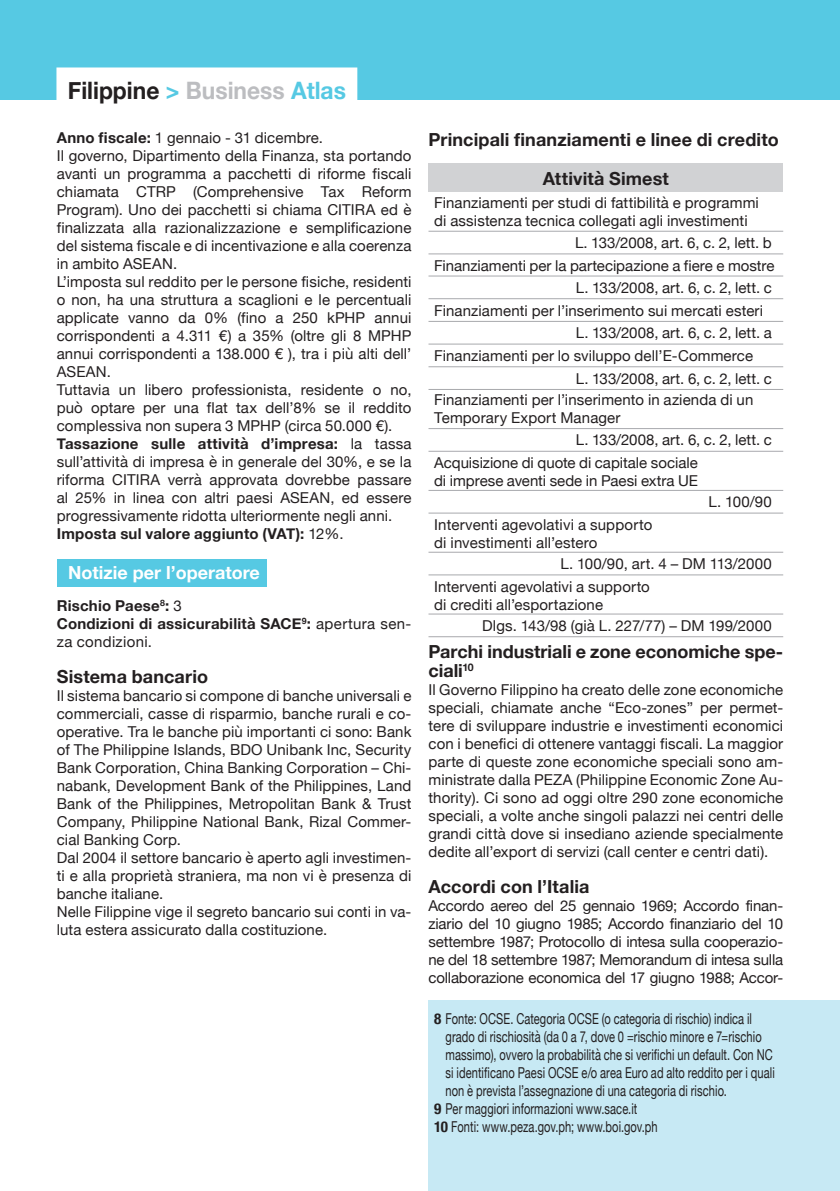
<style>
.page{position:relative;width:840px;height:1191px;background:#fff}
.page>*{position:absolute;margin:0;border:0;box-sizing:border-box;transform-origin:0 0}
.t1{font:700 24px "Helvetica Neue";color:#231f20;scale:.95 1}
.t2{font:700 18px/19px "Helvetica Neue";letter-spacing:.005em;color:#231f20}
.t3{font:700 18px "Helvetica Neue";color:#fff}
.t4{font:15px/18px "Helvetica Neue";letter-spacing:.005em;color:#231f20;text-align:justify}
.t5{font:15px/18px "Helvetica Neue";letter-spacing:.005em;color:#231f20;scale:.74 1}
.t6{font:700 15px/18px "Helvetica Neue";letter-spacing:.015em;color:#231f20}
.s1{color:#56c9e3}
.s2{color:#bcbdc0}
.s3{font-weight:700}
.s4{font-weight:400}
.s5{font-weight:700;font-stretch:condensed}
</style>
<div class="page">
<div style="left:0;top:0;width:839px;height:99px;background:#56c9e3"></div>
<div style="left:57px;top:559px;width:209px;height:28px;background:#56c9e3"></div>
<div style="left:428px;top:164px;width:354px;height:28px;background:#d1d2d4"></div>
<hr style="left:428px;top:490px;width:354px;height:1px;background:#a8a9ad">
<hr style="left:428px;top:512px;width:354px;height:1px;background:#a8a9ad">
<hr style="left:428px;top:552px;width:354px;height:1px;background:#a8a9ad">
<hr style="left:428px;top:574px;width:354px;height:1px;background:#a8a9ad">
<hr style="left:428px;top:613px;width:354px;height:1px;background:#a8a9ad">
<hr style="left:428px;top:636px;width:354px;height:1px;background:#a8a9ad">
<hr style="left:428px;top:231px;width:354px;height:1px;background:#a8a9ad">
<hr style="left:428px;top:253px;width:354px;height:1px;background:#a8a9ad">
<hr style="left:428px;top:275px;width:354px;height:1px;background:#a8a9ad">
<hr style="left:428px;top:298px;width:354px;height:1px;background:#a8a9ad">
<hr style="left:428px;top:321px;width:354px;height:1px;background:#a8a9ad">
<hr style="left:428px;top:343px;width:354px;height:1px;background:#a8a9ad">
<hr style="left:428px;top:366px;width:354px;height:1px;background:#a8a9ad">
<hr style="left:428px;top:389px;width:354px;height:1px;background:#a8a9ad">
<hr style="left:428px;top:428px;width:354px;height:1px;background:#a8a9ad">
<hr style="left:428px;top:451px;width:354px;height:1px;background:#a8a9ad">
<div style="left:56px;top:67px;width:301px;height:36px;background:#fff"></div>
<div style="left:428px;top:1000px;width:411px;height:191px;background:#c7e9f4"></div>
<p class="t1" style="left:68px;top:72px;width:294px">Filippine <span class="s1">&gt;</span> <span class="s2">Business</span> <span class="s1">Atlas</span></p>
<p class="t4" style="left:57px;top:129px;width:267px"><span class="s3">Anno fiscale:</span> 1 gennaio - 31 dicembre.</p>
<p class="t4" style="left:57px;top:147px;width:356px">Il governo, Dipartimento della Finanza, sta portando avanti un programma a pacchetti di riforme fiscali chiamata CTRP (Comprehensive Tax Reform Program). Uno dei pacchetti si chiama CITIRA ed è finalizzata alla razionalizzazione e semplificazione del sistema fiscale e di incentivazione e alla coerenza in ambito ASEAN.</p>
<p class="t4" style="left:57px;top:273px;width:356px">L’imposta sul reddito per le persone fisiche, residenti o non, ha una struttura a scaglioni e le percentuali applicate vanno da 0% (fino a 250 kPHP annui corrispondenti a 4.311 €) a 35% (oltre gli 8 MPHP annui corrispondenti a 138.000 € ), tra i più alti dell’ ASEAN.</p>
<p class="t4" style="left:57px;top:381px;width:356px">Tuttavia un libero professionista, residente o no, può optare per una flat tax dell’8% se il reddito complessiva non supera 3 MPHP (circa 50.000 €).</p>
<p class="t4" style="left:57px;top:435px;width:356px"><span class="s3">Tassazione sulle attività d’impresa:</span> la tassa sull’attività di impresa è in generale del 30%, e se la riforma CITIRA verrà approvata dovrebbe passare al 25% in linea con altri paesi ASEAN, ed essere progressivamente ridotta ulteriormente negli anni.</p>
<p class="t6" style="left:57px;top:525px;width:288px">Imposta sul valore aggiunto (VAT): <span class="s4">12%.</span></p>
<p class="t3" style="left:68px;top:558px;width:193px">Notizie per l’operatore</p>
<p class="t6" style="left:57px;top:597px;width:126px">Rischio Paese<sup>8</sup>: <span class="s4">3</span></p>
<p class="t6" style="left:57px;top:615px;width:356px">Condizioni di assicurabilità SACE<sup>9</sup>: <span class="s4">apertura sen&shy;za condizioni.</span></p>
<p class="t2" style="left:57px;top:667px;width:153px">Sistema bancario</p>
<p class="t4" style="left:57px;top:687px;width:356px">Il sistema bancario si compone di banche universali e commerciali, casse di risparmio, banche rurali e co&shy;operative. Tra le banche più importanti ci sono: Bank of The Philippine Islands, BDO Unibank Inc, Security Bank Corporation, China Banking Corporation – Chi&shy;nabank, Development Bank of the Philippines, Land Bank of the Philippines, Metropolitan Bank &amp; Trust Company, Philippine National Bank, Rizal Commer&shy;cial Banking Corp.</p>
<p class="t4" style="left:57px;top:849px;width:356px">Dal 2004 il settore bancario è aperto agli investimen&shy;ti e alla proprietà straniera, ma non vi è presenza di banche italiane.</p>
<p class="t4" style="left:57px;top:903px;width:356px">Nelle Filippine vige il segreto bancario sui conti in va&shy;luta estera assicurato dalla costituzione.</p>
<p class="t2" style="left:428px;top:130px;width:351px">Principali finanziamenti e linee di credito</p>
<p class="t2" style="left:542px;top:169px;width:128px">Attività Simest</p>
<p class="t4" style="left:434px;top:194px;width:326px">Finanziamenti per studi di fattibilità e programmi</p>
<p class="t4" style="left:434px;top:212px;width:315px">di assistenza tecnica collegati agli investimenti</p>
<p class="t4" style="left:574px;top:234px;width:198px">L. 133/2008, art. 6, c. 2, lett. b</p>
<p class="t4" style="left:434px;top:257px;width:342px">Finanziamenti per la partecipazione a fiere e mostre</p>
<p class="t4" style="left:575px;top:279px;width:197px">L. 133/2008, art. 6, c. 2, lett. c</p>
<p class="t4" style="left:434px;top:302px;width:330px">Finanziamenti per l’inserimento sui mercati esteri</p>
<p class="t4" style="left:575px;top:325px;width:197px">L. 133/2008, art. 6, c. 2, lett. a</p>
<p class="t4" style="left:434px;top:347px;width:320px">Finanziamenti per lo sviluppo dell’E-Commerce</p>
<p class="t4" style="left:575px;top:370px;width:197px">L. 133/2008, art. 6, c. 2, lett. c</p>
<p class="t4" style="left:434px;top:392px;width:320px">Finanziamenti per l’inserimento in azienda di un<br>Temporary Export Manager</p>
<p class="t4" style="left:575px;top:432px;width:197px">L. 133/2008, art. 6, c. 2, lett. c</p>
<p class="t4" style="left:434px;top:454px;width:265px">Acquisizione di quote di capitale sociale</p>
<p class="t4" style="left:434px;top:472px;width:265px">di imprese aventi sede in Paesi extra UE</p>
<p class="t4" style="left:708px;top:494px;width:65px">L. 100/90</p>
<p class="t4" style="left:434px;top:516px;width:219px">Interventi agevolativi a supporto</p>
<p class="t4" style="left:434px;top:534px;width:165px">di investimenti all’estero</p>
<p class="t4" style="left:560px;top:555px;width:213px">L. 100/90, art. 4 – DM 113/2000</p>
<p class="t4" style="left:434px;top:578px;width:217px">Interventi agevolativi a supporto</p>
<p class="t4" style="left:434px;top:596px;width:170px">di crediti all’esportazione</p>
<p class="t4" style="left:482px;top:617px;width:291px">Dlgs. 143/98 (già L. 227/77) – DM 199/2000</p>
<p class="t2" style="left:428px;top:642px;width:356px">Parchi industriali e zone economiche spe&shy;ciali<sup>10</sup></p>
<p class="t4" style="left:428px;top:681px;width:356px">Il Governo Filippino ha creato delle zone economiche speciali, chiamate anche “Eco-zones” per permet&shy;tere di sviluppare industrie e investimenti economici con i benefici di ottenere vantaggi fiscali. La maggior parte di queste zone economiche speciali sono am&shy;ministrate dalla PEZA (Philippine Economic Zone Au&shy;thority). Ci sono ad oggi oltre 290 zone economiche speciali, a volte anche singoli palazzi nei centri delle grandi città dove si insediano aziende specialmente dedite all’export di servizi (call center e centri dati).</p>
<p class="t2" style="left:428px;top:877px;width:162px">Accordi con l’Italia</p>
<p class="t4" style="left:428px;top:897px;width:356px">Accordo aereo del 25 gennaio 1969; Accordo finan&shy;ziario del 10 giugno 1985; Accordo finanziario del 10 settembre 1987; Protocollo di intesa sulla cooperazio&shy;ne del 18 settembre 1987; Memorandum di intesa sulla collaborazione economica del 17 giugno 1988; Accor-</p>
<p class="t5" style="left:445px;top:1010px;width:446px;text-indent:-11px"><span class="s5">8</span> Fonte: OCSE. Categoria OCSE (o categoria di rischio) indica il grado di rischiosità (da 0 a 7, dove 0 =rischio minore e 7=rischio massimo), ovvero la probabilità che si verifichi un default. Con NC si identificano Paesi OCSE e/o area Euro ad alto reddito per i quali non è prevista l’assegnazione di una categoria di rischio.</p>
<p class="t5" style="left:434px;top:1100px;width:276px"><span class="s5">9</span> Per maggiori informazioni www.sace.it</p>
<p class="t5" style="left:434px;top:1118px;width:303px"><span class="s5">10</span> Fonti: www.peza.gov.ph; www.boi.gov.ph</p>
</div>
